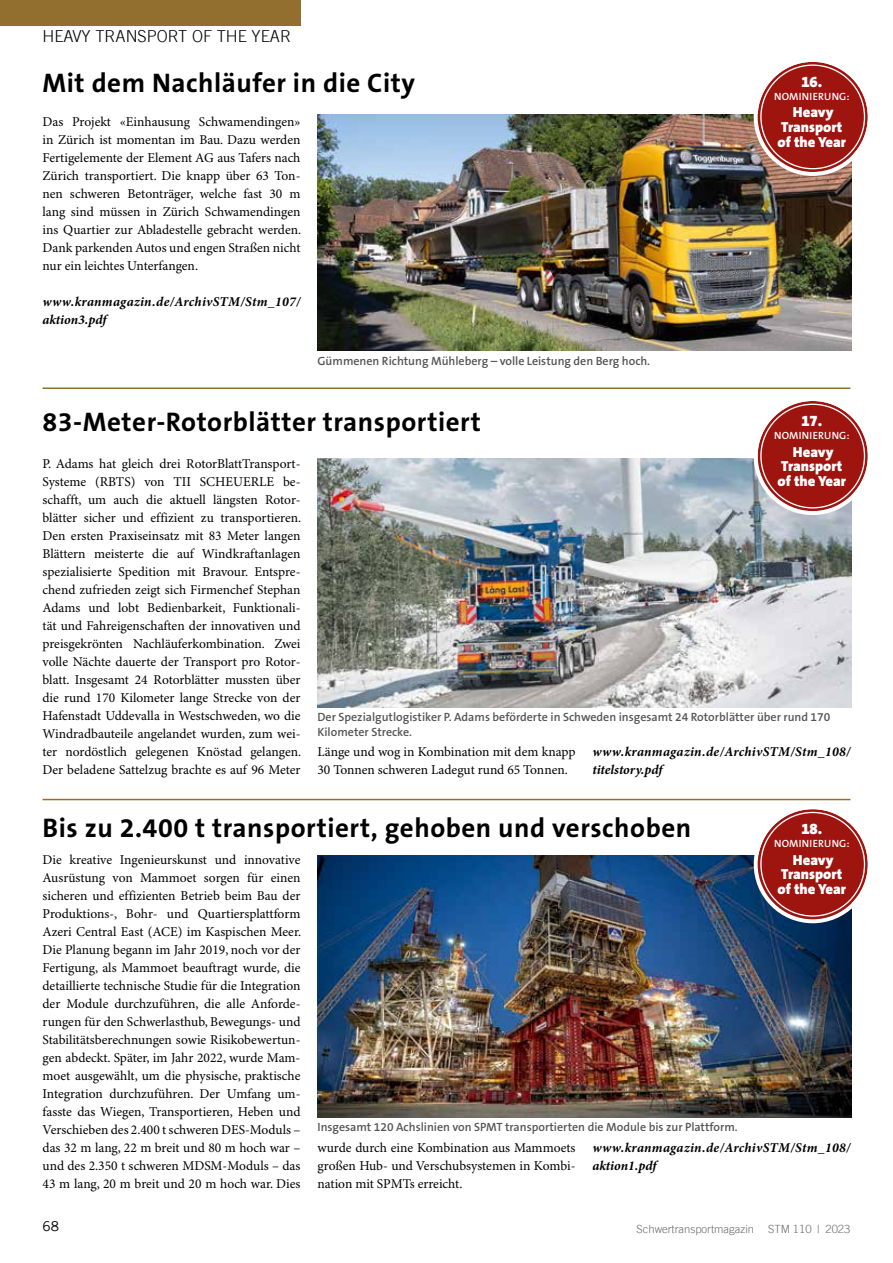
<style>
.page{position:relative;width:893px;height:1263px;background:#fff}
.page>*{position:absolute;margin:0;border:0;box-sizing:border-box;transform-origin:0 0}
.t1{font:700 27px "The Sans B W7";letter-spacing:.02em;color:#000}
.t2{font:300 16.5px "Trade Gothic LT";color:#000}
.t3{font:900 15px "The Sans B W9";color:#fff}
.t4{font:900 14.7px/14.7px "The Sans B W9";color:#fff;text-align:center}
.t5{font:13.5px/18px "Minion Pro";color:#000;text-align:justify}
.t6{font:italic 700 13.5px/18px "Minion Pro";letter-spacing:.02em;color:#000}
.t7{font:13.5px "Trade Gothic LT";color:#000}
.t8{font:600 12px/15px "The Sans B W6";color:#565655}
.t9{font:300 11.25px "Trade Gothic LT";color:#6e6e6e}
.t10{font:600 10.5px "The Sans B W6";letter-spacing:.015em;color:#fff}
</style>
<div class="page">
<div style="left:0;top:0;width:300px;height:26px;background:#936f2f"></div>
<img style="left:317px;top:115px;width:535px;height:236px">
<div style="left:758px;top:62px;width:110px;height:110px;background:#9e140f;border-radius:50%"></div>
<div style="left:754px;top:58px;width:118px;height:118px;border:4px solid #fff;border-radius:50%"></div>
<hr style="left:43px;top:387px;width:807px;height:2px;background:#936f2f">
<img style="left:317px;top:459px;width:535px;height:248px">
<div style="left:758px;top:401px;width:110px;height:110px;background:#9e140f;border-radius:50%"></div>
<div style="left:754px;top:397px;width:118px;height:118px;border:4px solid #fff;border-radius:50%"></div>
<hr style="left:43px;top:799px;width:807px;height:1px;background:#936f2f">
<img style="left:317px;top:856px;width:535px;height:262px">
<div style="left:758px;top:809px;width:110px;height:110px;background:#9e140f;border-radius:50%"></div>
<div style="left:754px;top:805px;width:118px;height:118px;border:4px solid #fff;border-radius:50%"></div>
<p class="t2" style="left:43px;top:26px;width:250px">HEAVY TRANSPORT OF THE YEAR</p>
<h1 class="t1" style="left:43px;top:65px;width:374px">Mit dem Nachläufer in die City</h1>
<p class="t5" style="left:43px;top:113px;width:260px">Das Projekt «Einhausung Schwamendingen» in Zürich ist momentan im Bau. Dazu werden Fertigelemente der Element AG aus Tafers nach Zürich transportiert. Die knapp über 63 Ton&shy;nen schweren Betonträger, welche fast 30 m lang sind müssen in Zürich Schwamendingen ins Quartier zur Abladestelle gebracht werden.<br>Dank parkenden Autos und engen Straßen nicht nur ein leichtes Unterfangen.</p>
<p class="t6" style="left:43px;top:292px;width:260px">www.kranmagazin.de/ArchivSTM/Stm_107/ aktion3.pdf</p>
<p class="t8" style="left:317px;top:354px;width:334px">Gümmenen Richtung Mühleberg – volle Leistung den Berg hoch.</p>
<p class="t3" style="left:801px;top:72px;width:22px">16.</p>
<p class="t10" style="left:774px;top:89px;width:77px">NOMINIERUNG:</p>
<p class="t4" style="left:778px;top:105px;width:70px">Heavy<br>Transport of the Year</p>
<h1 class="t1" style="left:43px;top:404px;width:440px">83-Meter-Rotorblätter transportiert</h1>
<p class="t5" style="left:43px;top:455px;width:260px">P. Adams hat gleich drei RotorBlattTransport-Systeme (RBTS) von TII SCHEUERLE be&shy;schafft, um auch die aktuell längsten Rotor&shy;blätter sicher und effizient zu transportieren.<br>Den ersten Praxiseinsatz mit 83 Meter langen Blättern meisterte die auf Windkraftanlagen spezialisierte Spedition mit Bravour. Entspre&shy;chend zufrieden zeigt sich Firmenchef Stephan Adams und lobt Bedienbarkeit, Funktionali&shy;tät und Fahreigenschaften der innovativen und preisgekrönten Nachläuferkombination. Zwei volle Nächte dauerte der Transport pro Rotor&shy;blatt. Insgesamt 24 Rotorblätter mussten über die rund 170 Kilometer lange Strecke von der Hafenstadt Uddevalla in Westschweden, wo die Windradbauteile angelandet wurden, zum wei&shy;ter nordöstlich gelegenen Knöstad gelangen.<br>Der beladene Sattelzug brachte es auf 96 Meter</p>
<p class="t3" style="left:801px;top:411px;width:22px">17.</p>
<p class="t10" style="left:774px;top:428px;width:77px">NOMINIERUNG:</p>
<p class="t4" style="left:778px;top:444px;width:70px">Heavy<br>Transport of the Year</p>
<p class="t8" style="left:317px;top:710px;width:514px">Der Spezialgutlogistiker P. Adams beförderte in Schweden insgesamt 24 Rotorblätter über rund 170<br>Kilometer Strecke.</p>
<p class="t5" style="left:317px;top:743px;width:259px">Länge und wog in Kombination mit dem knapp<br>30 Tonnen schweren Ladegut rund 65 Tonnen.</p>
<p class="t6" style="left:592px;top:742px;width:260px">www.kranmagazin.de/ArchivSTM/Stm_108/ titelstory.pdf</p>
<h1 class="t1" style="left:43px;top:810px;width:650px">Bis zu 2.400 t transportiert, gehoben und verschoben</h1>
<p class="t5" style="left:43px;top:851px;width:260px">Die kreative Ingenieurskunst und innovative Ausrüstung von Mammoet sorgen für einen sicheren und effizienten Betrieb beim Bau der Produktions-, Bohr- und Quartiersplattform Azeri Central East (ACE) im Kaspischen Meer.<br>Die Planung begann im Jahr 2019, noch vor der Fertigung, als Mammoet beauftragt wurde, die detaillierte technische Studie für die Integration der Module durchzuführen, die alle Anforde&shy;rungen für den Schwerlasthub, Bewegungs- und Stabilitätsberechnungen sowie Risikobewertun&shy;gen abdeckt. Später, im Jahr 2022, wurde Mam&shy;moet ausgewählt, um die physische, praktische Integration durchzuführen. Der Umfang um&shy;fasste das Wiegen, Transportieren, Heben und Verschieben des 2.400 t schweren DES-Moduls – das 32 m lang, 22 m breit und 80 m hoch war – und des 2.350 t schweren MDSM-Moduls – das 43 m lang, 20 m breit und 20 m hoch war. Dies</p>
<p class="t3" style="left:801px;top:819px;width:22px">18.</p>
<p class="t10" style="left:774px;top:837px;width:77px">NOMINIERUNG:</p>
<p class="t4" style="left:778px;top:852px;width:70px">Heavy<br>Transport of the Year</p>
<p class="t8" style="left:317px;top:1119px;width:422px">Insgesamt 120 Achslinien von SPMT transportierten die Module bis zur Plattform.</p>
<p class="t5" style="left:317px;top:1139px;width:259px">wurde durch eine Kombination aus Mammoets großen Hub- und Verschubsystemen in Kombi&shy;nation mit SPMTs erreicht.</p>
<p class="t6" style="left:592px;top:1138px;width:260px">www.kranmagazin.de/ArchivSTM/Stm_108/ aktion1.pdf</p>
<p class="t7" style="left:43px;top:1218px;width:18px">68</p>
<p class="t9" style="left:637px;top:1222px;width:119px">Schwertransportmagazin</p>
<p class="t9" style="left:768px;top:1222px;width:84px">STM 110 | 2023</p>
</div>
